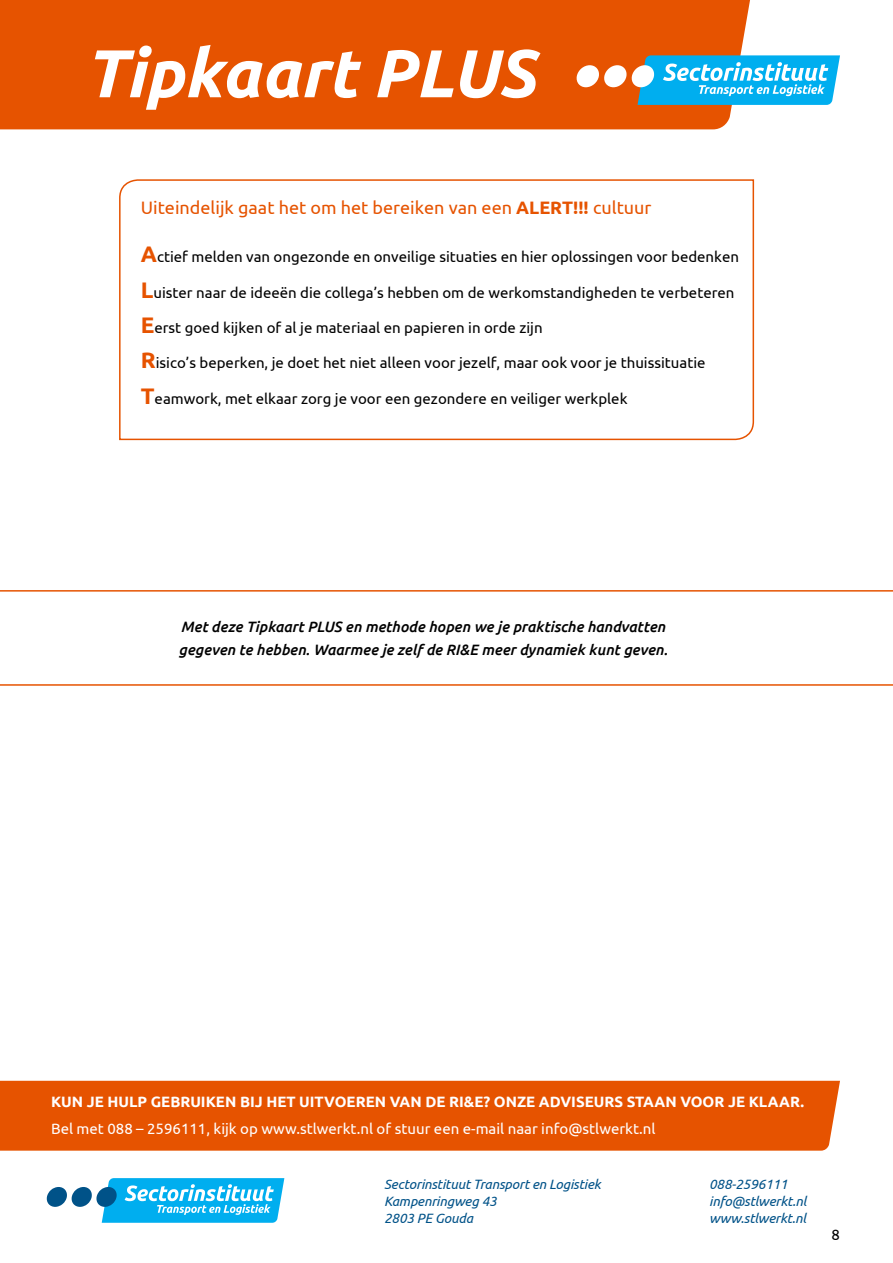
<style>
.page{position:relative;width:893px;height:1263px;background:#fff}
.page>*{position:absolute;margin:0;border:0;box-sizing:border-box;transform-origin:0 0}
.t1{font:italic 700 67.5px "Ubuntu";color:#fff}
.t2{font:18px "Ubuntu";color:#e65300}
.t3{font:15px "Ubuntu";color:#000}
.t4{font:italic 500 15px/22.5px "Ubuntu";color:#000}
.t5{font:15px "Ubuntu";color:#fff}
.t6{font:700 15px "Ubuntu";color:#fff}
.t7{font:italic 13.5px/17.1px "Ubuntu";letter-spacing:-.01em;color:#005288}
.s1{font-weight:700}
.s2{font-weight:700;font-size:22.5px;color:#e65300}
</style>
<div class="page">
<div style="left:0;top:1081px;width:840px;height:70px;background:#e65300"></div>
<div style="left:0;top:0;width:750px;height:129px;background:#e65300"></div>
<svg style="left:577px;top:55px;width:263px;height:50px"></svg>
<svg style="left:47px;top:1178px;width:237px;height:45px"></svg>
<svg style="left:0;top:590px;width:893px;height:96px"></svg>
<svg style="left:119px;top:179px;width:636px;height:262px"></svg>
<h1 class="t1" style="left:85px;top:32px;width:452px">Tipkaart PLUS</h1>
<p class="t2" style="left:141px;top:197px;width:512px">Uiteindelijk gaat het om het bereiken van een <span class="s1">ALERT!!!</span> cultuur</p>
<p class="t3" style="left:141px;top:248px;width:600px"><span class="s2">A</span>ctief melden van ongezonde en onveilige situaties en hier oplossingen voor bedenken</p>
<p class="t3" style="left:141px;top:283px;width:595px"><span class="s2">L</span>uister naar de ideeën die collega’s hebben om de werkomstandigheden te verbeteren</p>
<p class="t3" style="left:141px;top:319px;width:403px"><span class="s2">E</span>erst goed kijken of al je materiaal en papieren in orde zijn</p>
<p class="t3" style="left:141px;top:354px;width:566px"><span class="s2">R</span>isico’s beperken, je doet het niet alleen voor jezelf, maar ook voor je thuissituatie</p>
<p class="t3" style="left:141px;top:389px;width:488px"><span class="s2">T</span>eamwork, met elkaar zorg je voor een gezondere en veiliger werkplek</p>
<p class="t4" style="left:179px;top:615px;width:491px">Met deze Tipkaart PLUS en methode hopen we je praktische handvatten gegeven te hebben. Waarmee je zelf de RI&amp;E meer dynamiek kunt geven.</p>
<p class="t6" style="left:51px;top:1093px;width:755px">KUN JE HULP GEBRUIKEN BIJ HET UITVOEREN VAN DE RI&amp;E? ONZE ADVISEURS STAAN VOOR JE KLAAR.</p>
<p class="t5" style="left:51px;top:1119px;width:606px">Bel met 088 – 2596111, kijk op www.stlwerkt.nl of stuur een e-mail naar info@stlwerkt.nl</p>
<p class="t7" style="left:384px;top:1175px;width:218px">Sectorinstituut Transport en Logistiek<br>Kampenringweg 43<br>2803 PE Gouda</p>
<p class="t7" style="left:709px;top:1175px;width:99px">088-2596111 info@stlwerkt.nl www.stlwerkt.nl</p>
<p class="t3" style="left:832px;top:1225px;width:10px">8</p>
</div>
